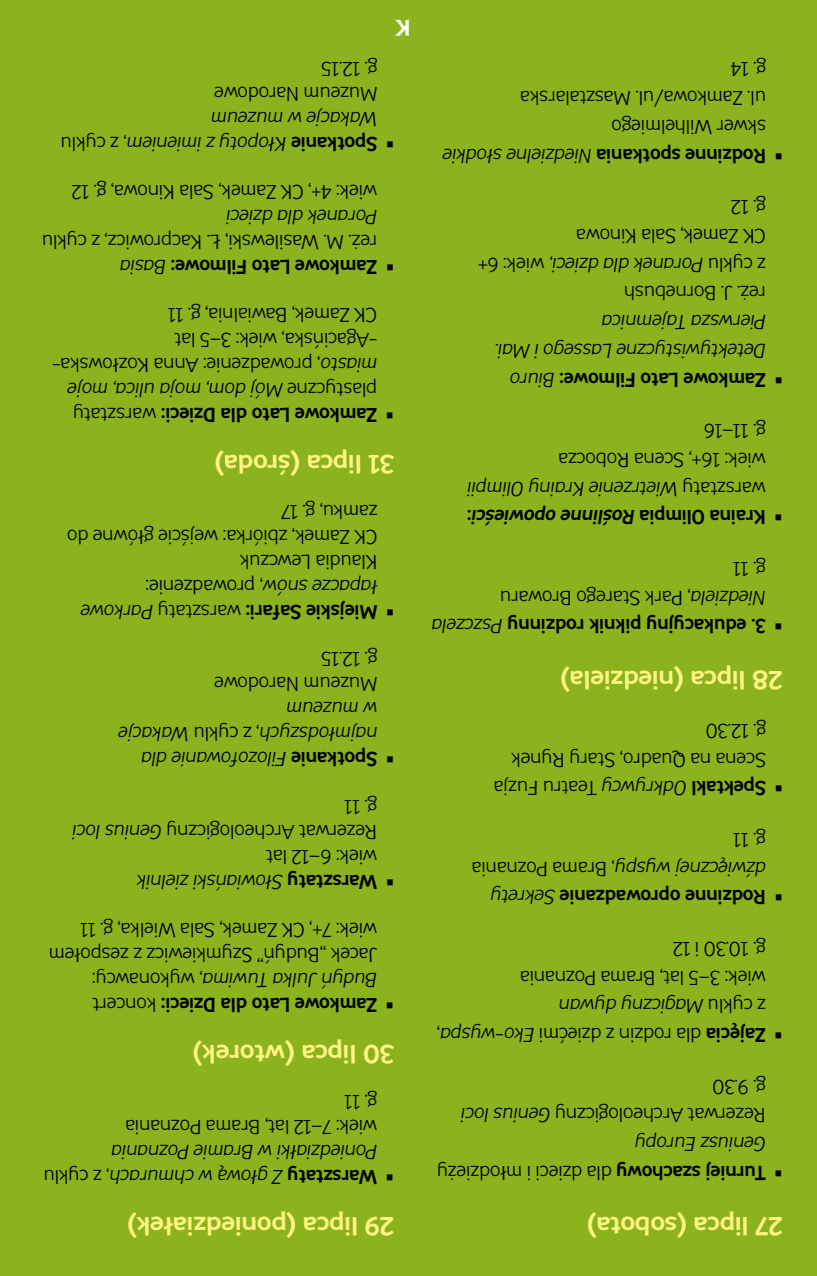
<style>
.page{position:relative;width:817px;height:1276px;background:#fff}
.page>*{position:absolute;margin:0;border:0;box-sizing:border-box;transform-origin:0 0}
.t1{font:700 26px "TT Souses";color:#fff482}
.t2{font:22px "WCROUGHTRAD Bta";color:#fff}
.t3{font:20px/25px "TT Souses";color:#000;scale:.95 1}
.t4{font:italic 20px/28.8px "TT Souses";color:#000;scale:.95 1}
.t5{font:700 20px/28.8px "TT Souses";color:#000;scale:.95 1}
.s1{font-weight:700;font-style:normal}
.s2{font-style:normal}
.s3{font-weight:700}
.s4{font-style:italic}
.s5{font-weight:700;font-style:italic}
.s6{font-weight:400;font-style:italic}
.s7{font-weight:400}
</style>
<div class="page">
<div style="left:0;top:0;width:816px;height:1276px;background:#8ab31d"></div>
<p class="t3" style="left:377px;top:107px;width:173px;rotate:-180deg">Muzeum Narodowe g. 12.15</p>
<p class="t2" style="left:410px;top:41px;width:17px;rotate:-180deg">K</p>
<p class="t4" style="left:377px;top:157px;width:334px;line-height:25px;text-indent:-17px;rotate:-180deg">▪ <span class="s1">Spotkanie</span> Kłopoty z imieniem<span class="s2">, z cyklu<br></span>Wakacje w muzeum</p>
<p class="t3" style="left:377px;top:205px;width:323px;rotate:-180deg">wiek: 4+, CK Zamek, Sala Kinowa, g. 12</p>
<p class="t4" style="left:377px;top:232px;width:160px;rotate:-180deg">Poranek dla dzieci</p>
<p class="t3" style="left:377px;top:280px;width:354px;text-indent:-17px;rotate:-180deg">▪ <span class="s3">Zamkowe Lato Filmowe:</span> <span class="s4">Basia<br></span>reż. M. Wasilewski, Ł. Kacprowicz, z cyklu</p>
<p class="t3" style="left:377px;top:427px;width:343px;text-indent:-17px;rotate:-180deg">▪ <span class="s3">Zamkowe Lato dla Dzieci:</span> warsztaty plastyczne <span class="s4">Mój dom, moja ulica, moje miasto</span>, prowadzenie: Anna Kozłowska--Agacińska, wiek: 3–5 lat<br>CK Zamek, Bawialnia, g. 11</p>
<h1 class="t1" style="left:394px;top:482px;width:181px;rotate:-180deg">31 lipca (środa)</h1>
<p class="t3" style="left:377px;top:624px;width:328px;text-indent:-17px;rotate:-180deg">▪ <span class="s3">Miejskie Safari:</span> warsztaty <span class="s4">Parkowe łapacze snów</span>, prowadzenie:<br>Klaudia Lewczuk<br>CK Zamek, zbiórka: wejście główne do zamku, g. 17</p>
<p class="t3" style="left:377px;top:697px;width:173px;rotate:-180deg">Muzeum Narodowe g. 12.15</p>
<p class="t4" style="left:377px;top:772px;width:274px;line-height:25px;text-indent:-17px;rotate:-180deg">▪ <span class="s1">Spotkanie</span> Filozofowanie dla najmłodszych<span class="s2">, z cyklu</span> Wakacje w muzeum</p>
<p class="t3" style="left:377px;top:895px;width:322px;text-indent:-17px;rotate:-180deg">▪ <span class="s3">Warsztaty</span> <span class="s4">Słowiański zielnik<br></span>wiek: 6–12 lat<br>Rezerwat Archeologiczny <span class="s4">Genius loci </span>g. 11</p>
<p class="t3" style="left:377px;top:1017px;width:347px;text-indent:-17px;rotate:-180deg">▪ <span class="s3">Zamkowe Lato dla Dzieci:</span> koncert <span class="s4">Budyń Julka Tuwima</span>, wykonawcy:<br>Jacek „Budyń” Szymkiewicz z zespołem wiek: 7+, CK Zamek, Sala Wielka, g. 11</p>
<h1 class="t1" style="left:394px;top:1072px;width:203px;rotate:-180deg">30 lipca (wtorek)</h1>
<p class="t3" style="left:377px;top:1139px;width:267px;rotate:-180deg">wiek: 7–12 lat, Brama Poznania g. 11</p>
<p class="t4" style="left:377px;top:1189px;width:352px;line-height:25px;text-indent:-17px;rotate:-180deg">▪ <span class="s1">Warsztaty</span> Z głową w chmurach<span class="s2">, z cyklu<br></span>Poniedziałki w Bramie Poznania</p>
<h1 class="t1" style="left:394px;top:1244px;width:269px;rotate:-180deg">29 lipca (poniedziałek)</h1>
<p class="t3" style="left:765px;top:170px;width:342px;line-height:28.8px;text-indent:-17px;rotate:-180deg">▪ <span class="s3">Rodzinne spotkania</span> <span class="s4">Niedzielne słodkie </span>skwer Wilhelmiego<br>ul. Zamkowa/ul. Masztalarska<br>g. 14</p>
<p class="t3" style="left:765px;top:308px;width:304px;line-height:28.8px;rotate:-180deg">reż. J. Bornebush<br>z cyklu <span class="s4">Poranek dla dzieci,</span> wiek: 6+<br>CK Zamek, Sala Kinowa<br>g. 12</p>
<p class="t4" style="left:765px;top:394px;width:287px;text-indent:-17px;rotate:-180deg">▪ <span class="s1">Zamkowe Lato Filmowe:</span> Biuro<br>Detektywistyczne Lassego i Mai.<br>Pierwsza Tajemnica</p>
<p class="t3" style="left:765px;top:532px;width:316px;line-height:28.8px;text-indent:-17px;rotate:-180deg">▪ <span class="s3">Kraina Olimpia</span> <span class="s5">Roślinne opowieści</span><span class="s3">: </span>warsztaty <span class="s4">Wietrzenie Krainy Olimpii </span>wiek: 16+, Scena Robocza<br>g. 11–16</p>
<p class="t5" style="left:765px;top:641px;width:353px;text-indent:-17px;rotate:-180deg">▪ 3. edukacyjny piknik rodzinny <span class="s6">Pszczela<br>Niedziela</span><span class="s7">, Park Starego Browaru<br>g. 11</span></p>
<h1 class="t1" style="left:782px;top:698px;width:224px;rotate:-180deg">28 lipca (niedziela)</h1>
<p class="t3" style="left:765px;top:803px;width:288px;line-height:28.8px;text-indent:-17px;rotate:-180deg">▪ <span class="s3">Spektakl</span> <span class="s4">Odkrywcy</span> Teatru Fuzja<br>Scena na Quadro, Stary Rynek g. 12.30</p>
<p class="t4" style="left:765px;top:912px;width:311px;text-indent:-17px;rotate:-180deg">▪ <span class="s1">Rodzinne oprowadzanie</span> Sekrety dźwięcznej wyspy<span class="s2">, Brama Poznania g. 11</span></p>
<p class="t3" style="left:765px;top:1049px;width:348px;line-height:28.8px;text-indent:-17px;rotate:-180deg">▪ <span class="s3">Zajęcia</span> dla rodzin z dziećmi <span class="s4">Eko-wyspa</span>, z cyklu <span class="s4">Magiczny dywan<br></span>wiek: 3–5 lat, Brama Poznania<br>g. 10.30 i 12</p>
<p class="t3" style="left:765px;top:1187px;width:348px;line-height:28.8px;text-indent:-17px;rotate:-180deg">▪ <span class="s3">Turniej szachowy</span> dla dzieci i młodzieży<br><span class="s4">Geniusz Europy<br></span>Rezerwat Archeologiczny <span class="s4">Genius loci<br></span>g. 9.30</p>
<h1 class="t1" style="left:782px;top:1244px;width:197px;rotate:-180deg">27 lipca (sobota)</h1>
</div>
